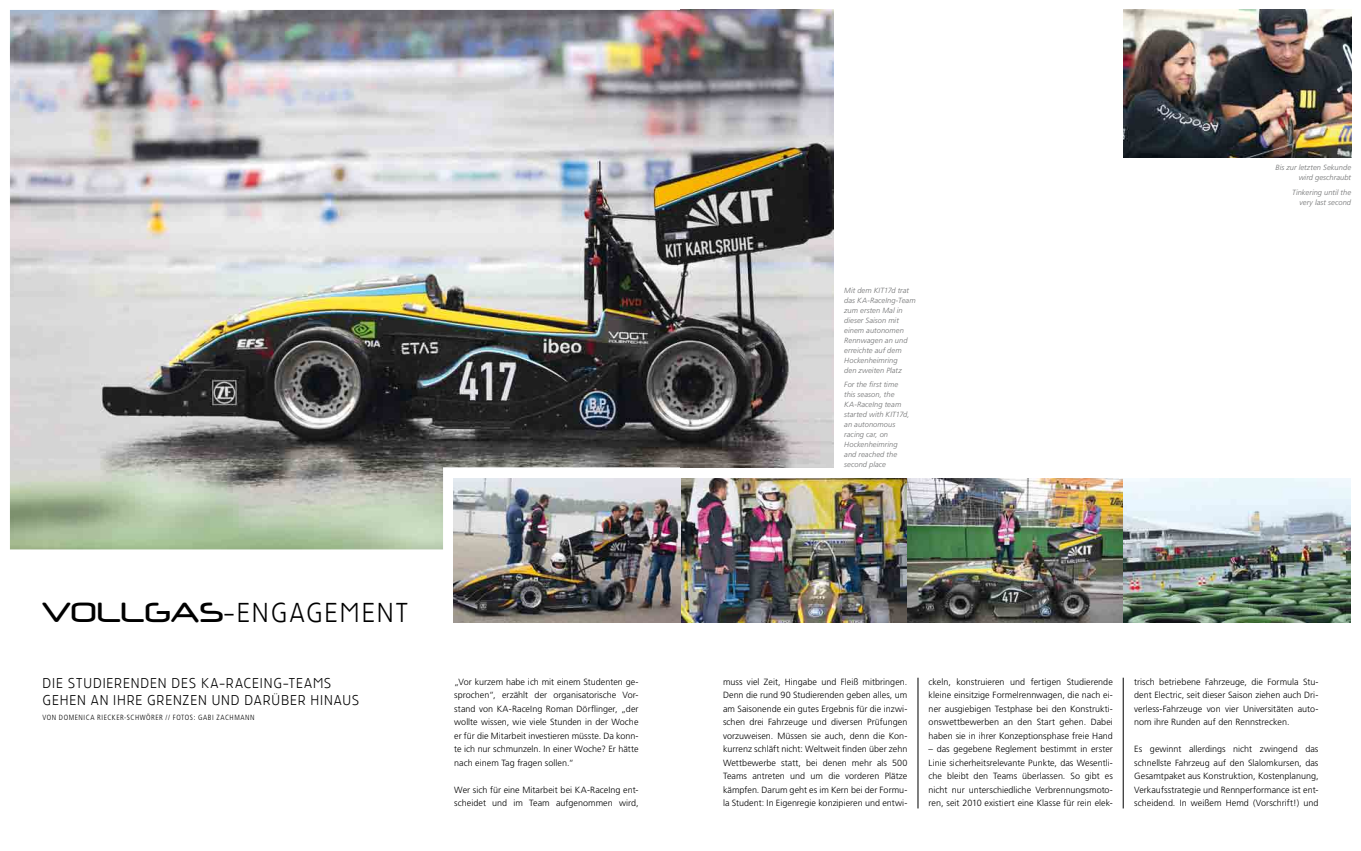
<style>
.page{position:relative;width:1361px;height:851px;background:#fff}
.page>*{position:absolute;margin:0;border:0;box-sizing:border-box;transform-origin:0 0}
.t1{font:300 26px "TF Forever";letter-spacing:.07em;color:#000}
.t2{font:300 13.5px/17px "TF Forever";letter-spacing:.065em;color:#000}
.t3{font:300 9px/13.5px "Frutiger";letter-spacing:.005em;color:#000;text-align:justify}
.t4{font:italic 300 7.5px/10px "Frutiger";letter-spacing:.01em;color:#707172}
.t5{font:300 condensed 7.5px "Frutiger";letter-spacing:.07em;color:#000}
.s1{font-family:"ft 30 modus";font-weight:500;font-size:31px}
</style>
<div class="page">
<img style="left:680px;top:10px;width:153px;height:457px">
<hr style="left:918px;top:677px;width:1px;height:131px;background:#000">
<hr style="left:1123px;top:677px;width:1px;height:131px;background:#000">
<img style="left:454px;top:478px;width:896px;height:144px">
<img style="left:680px;top:478px;width:1px;height:144px">
<img style="left:1123px;top:10px;width:228px;height:148px">
<img style="left:10px;top:10px;width:670px;height:539px">
<h1 class="t1" style="left:43px;top:597px;width:367px"><span class="s1">VOLLGAS</span>-ENGAGEMENT</h1>
<h2 class="t2" style="left:43px;top:674px;width:318px">DIE STUDIERENDEN DES KA-RACEING-TEAMS<br>GEHEN AN IHRE GRENZEN UND DARÜBER HINAUS</h2>
<p class="t5" style="left:43px;top:712px;width:214px">VON DOMENICA RIECKER-SCHWÖRER // FOTOS: GABI ZACHMANN</p>
<p class="t3" style="left:454px;top:674px;width:186px">„Vor kurzem habe ich mit einem Studenten ge&shy;sprochen“, erzählt der organisatorische Vor&shy;stand von KA-RaceIng Roman Dörflinger, „der wollte wissen, wie viele Stunden in der Woche er für die Mitarbeit investieren müsste. Da konn&shy;te ich nur schmunzeln. In einer Woche? Er hätte nach einem Tag fragen sollen.“</p>
<p class="t3" style="left:454px;top:782px;width:186px">Wer sich für eine Mitarbeit bei KA-RaceIng ent&shy;scheidet und im Team aufgenommen wird,</p>
<p class="t4" style="left:844px;top:285px;width:73px">Mit dem KIT17d trat das KA-RaceIng-Team zum ersten Mal in dieser Saison mit einem autonomen<br>Rennwagen an und erreichte auf dem<br>Hockenheimring<br>den zweiten Platz</p>
<p class="t4" style="left:844px;top:379px;width:67px">For the first time this season, the<br>KA-RaceIng team started with KIT17d, an autonomous racing car, on<br>Hockenheimring and reached the second place</p>
<p class="t4" style="left:1275px;top:163px;width:77px;text-align:right">Bis zur letzten Sekunde wird geschraubt</p>
<p class="t4" style="left:1292px;top:187px;width:60px;text-align:right">Tinkering until the very last second</p>
<p class="t3" style="left:723px;top:674px;width:186px">muss viel Zeit, Hingabe und Fleiß mitbringen.<br>Denn die rund 90 Studierenden geben alles, um am Saisonende ein gutes Ergebnis für die inzwi&shy;schen drei Fahrzeuge und diversen Prüfungen vorzuweisen. Müssen sie auch, denn die Kon&shy;kurrenz schläft nicht: Weltweit finden über zehn Wettbewerbe statt, bei denen mehr als 500<br>Teams antreten und um die vorderen Plätze kämpfen. Darum geht es im Kern bei der Formu&shy;la Student: In Eigenregie konzipieren und entwi-</p>
<p class="t3" style="left:928px;top:674px;width:186px">ckeln, konstruieren und fertigen Studierende kleine einsitzige Formelrennwagen, die nach ei&shy;ner ausgiebigen Testphase bei den Konstrukti&shy;onswettbewerben an den Start gehen. Dabei haben sie in ihrer Konzeptionsphase freie Hand</p>
<p class="t3" style="left:928px;top:742px;width:186px">– das gegebene Reglement bestimmt in erster Linie sicherheitsrelevante Punkte, das Wesentli&shy;che bleibt den Teams überlassen. So gibt es nicht nur unterschiedliche Verbrennungsmoto&shy;ren, seit 2010 existiert eine Klasse für rein elek-</p>
<p class="t3" style="left:1134px;top:674px;width:186px">trisch betriebene Fahrzeuge, die Formula Stu&shy;dent Electric, seit dieser Saison ziehen auch Dri&shy;verless-Fahrzeuge von vier Universitäten auto&shy;nom ihre Runden auf den Rennstrecken.</p>
<p class="t3" style="left:1134px;top:742px;width:186px">Es gewinnt allerdings nicht zwingend das schnellste Fahrzeug auf den Slalomkursen, das Gesamtpaket aus Konstruktion, Kostenplanung, Verkaufsstrategie und Rennperformance ist ent&shy;scheidend. In weißem Hemd (Vorschrift!) und</p>
</div>
